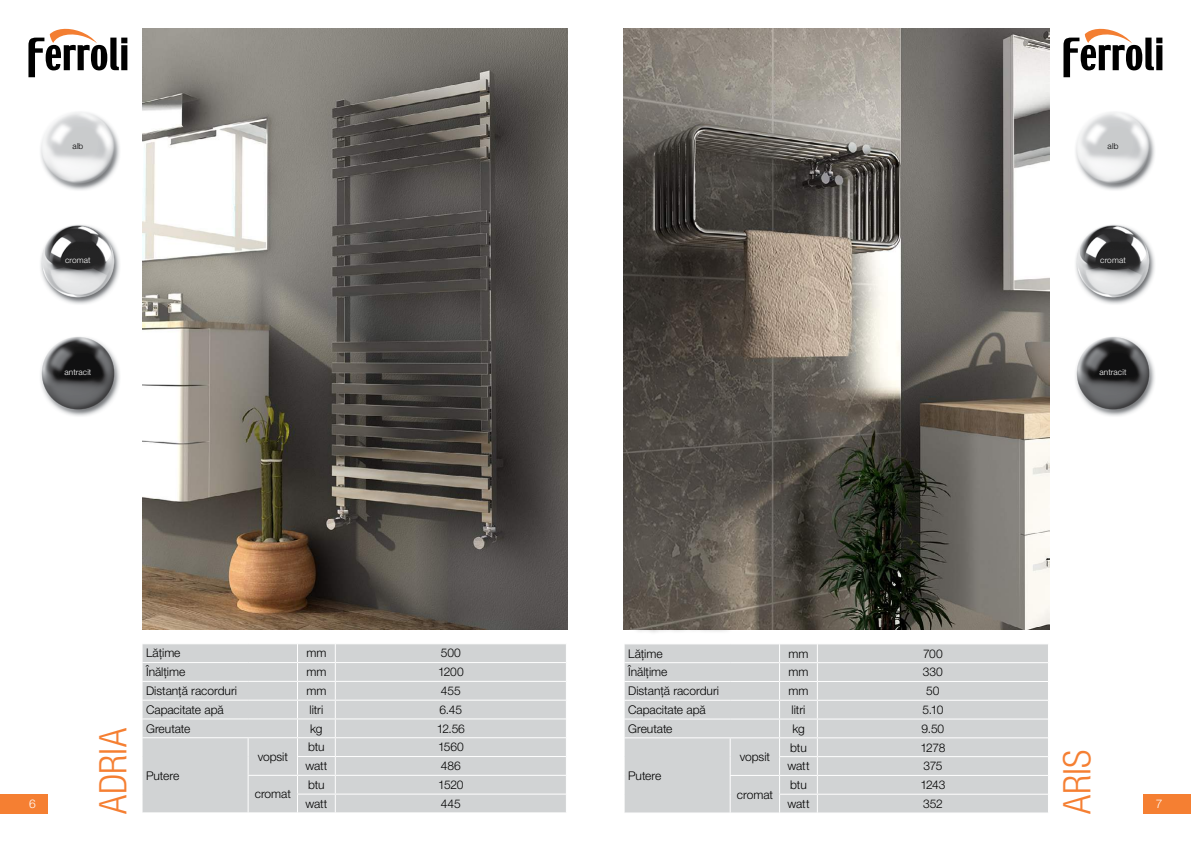
<style>
.page{position:relative;width:1191px;height:842px;background:#fff}
.page>*{position:absolute;margin:0;border:0;box-sizing:border-box;transform-origin:0 0}
.t1{font:300 condensed 38px "Helvetica Neue LT Com";letter-spacing:.005em;color:#f57f32}
.t2{font:300 12px "Helvetica Neue LT Pro";letter-spacing:-.005em;color:#000}
.t3{font:300 12px "Helvetica Neue LT Pro";color:#fff}
.t4{font:300 8.3px "Helvetica Neue LT Pro";letter-spacing:.01em;color:#fff}
.t5{font:300 8.3px "Helvetica Neue LT Pro";letter-spacing:.015em;color:#000}
</style>
<div class="page">
<div style="left:0;top:794px;width:48px;height:20px;background:#f57f32"></div>
<div style="left:1143px;top:794px;width:48px;height:20px;background:#f57f32"></div>
<svg style="left:1063px;top:28px;width:99px;height:49px"></svg>
<svg style="left:28px;top:28px;width:99px;height:49px"></svg>
<div style="left:143px;top:644px;width:423px;height:169px;background:#d1d3d4"></div>
<hr style="left:142px;top:662px;width:106px;height:1px;background:#fff">
<hr style="left:248px;top:662px;width:49px;height:1px;background:#fff">
<hr style="left:297px;top:662px;width:38px;height:1px;background:#fff">
<hr style="left:335px;top:662px;width:231px;height:1px;background:#fff">
<hr style="left:142px;top:681px;width:106px;height:1px;background:#fff">
<hr style="left:248px;top:681px;width:49px;height:1px;background:#fff">
<hr style="left:297px;top:681px;width:38px;height:1px;background:#fff">
<hr style="left:335px;top:681px;width:231px;height:1px;background:#fff">
<hr style="left:142px;top:700px;width:106px;height:1px;background:#fff">
<hr style="left:248px;top:700px;width:49px;height:1px;background:#fff">
<hr style="left:297px;top:700px;width:38px;height:1px;background:#fff">
<hr style="left:335px;top:700px;width:231px;height:1px;background:#fff">
<hr style="left:142px;top:718px;width:106px;height:1px;background:#fff">
<hr style="left:248px;top:718px;width:49px;height:1px;background:#fff">
<hr style="left:297px;top:718px;width:38px;height:1px;background:#fff">
<hr style="left:335px;top:718px;width:231px;height:1px;background:#fff">
<hr style="left:142px;top:737px;width:106px;height:1px;background:#fff">
<svg style="left:142px;top:644px;width:1px;height:169px"></svg>
<hr style="left:248px;top:737px;width:49px;height:1px;background:#fff">
<hr style="left:297px;top:737px;width:38px;height:1px;background:#fff">
<hr style="left:335px;top:737px;width:231px;height:1px;background:#fff">
<hr style="left:297px;top:756px;width:38px;height:1px;background:#fff">
<hr style="left:335px;top:756px;width:231px;height:1px;background:#fff">
<hr style="left:248px;top:775px;width:49px;height:1px;background:#fff">
<svg style="left:248px;top:738px;width:1px;height:75px"></svg>
<hr style="left:297px;top:775px;width:38px;height:1px;background:#fff">
<hr style="left:335px;top:775px;width:231px;height:1px;background:#fff">
<hr style="left:297px;top:794px;width:38px;height:1px;background:#fff">
<svg style="left:297px;top:644px;width:1px;height:169px"></svg>
<hr style="left:335px;top:794px;width:231px;height:1px;background:#fff">
<svg style="left:335px;top:644px;width:1px;height:169px"></svg>
<div style="left:632px;top:613px;width:102px;height:22px;background:#fafafa"></div>
<img style="left:142px;top:28px;width:425px;height:602px">
<img style="left:624px;top:28px;width:425px;height:602px">
<div style="left:625px;top:645px;width:423px;height:168px;background:#d1d3d4"></div>
<hr style="left:624px;top:662px;width:106px;height:1px;background:#fff">
<hr style="left:730px;top:662px;width:49px;height:1px;background:#fff">
<hr style="left:779px;top:662px;width:38px;height:1px;background:#fff">
<hr style="left:817px;top:662px;width:231px;height:1px;background:#fff">
<hr style="left:624px;top:681px;width:106px;height:1px;background:#fff">
<hr style="left:730px;top:681px;width:49px;height:1px;background:#fff">
<hr style="left:779px;top:681px;width:38px;height:1px;background:#fff">
<hr style="left:817px;top:681px;width:231px;height:1px;background:#fff">
<hr style="left:624px;top:700px;width:106px;height:1px;background:#fff">
<hr style="left:730px;top:700px;width:49px;height:1px;background:#fff">
<hr style="left:779px;top:700px;width:38px;height:1px;background:#fff">
<hr style="left:817px;top:700px;width:231px;height:1px;background:#fff">
<hr style="left:624px;top:718px;width:106px;height:1px;background:#fff">
<hr style="left:730px;top:718px;width:49px;height:1px;background:#fff">
<hr style="left:779px;top:718px;width:38px;height:1px;background:#fff">
<hr style="left:817px;top:718px;width:231px;height:1px;background:#fff">
<hr style="left:624px;top:737px;width:106px;height:1px;background:#fff">
<svg style="left:624px;top:644px;width:1px;height:169px"></svg>
<hr style="left:730px;top:737px;width:49px;height:1px;background:#fff">
<hr style="left:779px;top:737px;width:38px;height:1px;background:#fff">
<hr style="left:817px;top:737px;width:231px;height:1px;background:#fff">
<hr style="left:779px;top:756px;width:38px;height:1px;background:#fff">
<hr style="left:817px;top:756px;width:231px;height:1px;background:#fff">
<hr style="left:729px;top:775px;width:50px;height:1px;background:#fff">
<svg style="left:729px;top:738px;width:1px;height:75px"></svg>
<hr style="left:779px;top:775px;width:38px;height:1px;background:#fff">
<hr style="left:817px;top:775px;width:231px;height:1px;background:#fff">
<hr style="left:779px;top:794px;width:38px;height:1px;background:#fff">
<svg style="left:779px;top:645px;width:1px;height:168px"></svg>
<hr style="left:817px;top:794px;width:231px;height:1px;background:#fff">
<svg style="left:817px;top:645px;width:1px;height:168px"></svg>
<img style="left:1075px;top:112px;width:80px;height:78px">
<img style="left:1075px;top:225px;width:80px;height:79px">
<img style="left:1075px;top:337px;width:80px;height:79px">
<img style="left:40px;top:112px;width:80px;height:78px">
<img style="left:40px;top:225px;width:80px;height:79px">
<img style="left:40px;top:337px;width:80px;height:79px">
<p class="t5" style="left:73px;top:141px;width:12px">alb</p>
<p class="t4" style="left:65px;top:255px;width:27px">cromat</p>
<p class="t4" style="left:64px;top:367px;width:28px">antracit</p>
<p class="t3" style="left:29px;top:796px;width:8px">6</p>
<h1 class="t1" style="left:91px;top:814px;width:87px;rotate:-90deg">ADRIA</h1>
<p class="t2" style="left:146px;top:646px;width:36px">Lățime</p>
<p class="t2" style="left:306px;top:646px;width:21px">mm</p>
<p class="t2" style="left:441px;top:646px;width:22px">500</p>
<p class="t2" style="left:146px;top:665px;width:41px">Înălțime</p>
<p class="t2" style="left:306px;top:665px;width:21px">mm</p>
<p class="t2" style="left:438px;top:665px;width:27px">1200</p>
<p class="t2" style="left:146px;top:683px;width:92px">Distanță racorduri</p>
<p class="t2" style="left:306px;top:683px;width:21px">mm</p>
<p class="t2" style="left:441px;top:683px;width:21px">455</p>
<p class="t2" style="left:146px;top:702px;width:79px">Capacitate apă</p>
<p class="t2" style="left:309px;top:702px;width:15px">litri</p>
<p class="t2" style="left:439px;top:702px;width:24px">6.45</p>
<p class="t2" style="left:146px;top:721px;width:46px">Greutate</p>
<p class="t2" style="left:310px;top:721px;width:14px">kg</p>
<p class="t2" style="left:437px;top:721px;width:30px">12.56</p>
<p class="t2" style="left:146px;top:768px;width:35px">Putere</p>
<p class="t2" style="left:308px;top:740px;width:18px">btu</p>
<p class="t2" style="left:438px;top:740px;width:27px">1560</p>
<p class="t2" style="left:305px;top:759px;width:24px">watt</p>
<p class="t2" style="left:441px;top:759px;width:21px">486</p>
<p class="t2" style="left:258px;top:749px;width:32px">vopsit</p>
<p class="t2" style="left:308px;top:777px;width:18px">btu</p>
<p class="t2" style="left:438px;top:777px;width:27px">1520</p>
<p class="t2" style="left:305px;top:796px;width:24px">watt</p>
<p class="t2" style="left:441px;top:796px;width:21px">445</p>
<p class="t2" style="left:255px;top:787px;width:38px">cromat</p>
<p class="t2" style="left:628px;top:646px;width:36px">Lățime</p>
<p class="t2" style="left:788px;top:646px;width:21px">mm</p>
<p class="t2" style="left:923px;top:646px;width:21px">700</p>
<p class="t2" style="left:628px;top:665px;width:41px">Înălțime</p>
<p class="t2" style="left:788px;top:665px;width:21px">mm</p>
<p class="t2" style="left:923px;top:665px;width:21px">330</p>
<p class="t2" style="left:628px;top:683px;width:92px">Distanță racorduri</p>
<p class="t2" style="left:788px;top:683px;width:21px">mm</p>
<p class="t2" style="left:926px;top:683px;width:15px">50</p>
<p class="t2" style="left:628px;top:702px;width:79px">Capacitate apă</p>
<p class="t2" style="left:791px;top:702px;width:15px">litri</p>
<p class="t2" style="left:922px;top:702px;width:22px">5.10</p>
<p class="t2" style="left:628px;top:721px;width:46px">Greutate</p>
<p class="t2" style="left:792px;top:721px;width:14px">kg</p>
<p class="t2" style="left:921px;top:721px;width:24px">9.50</p>
<p class="t2" style="left:628px;top:768px;width:35px">Putere</p>
<p class="t2" style="left:790px;top:740px;width:18px">btu</p>
<p class="t2" style="left:920px;top:740px;width:26px">1278</p>
<p class="t2" style="left:787px;top:759px;width:24px">watt</p>
<p class="t2" style="left:923px;top:759px;width:20px">375</p>
<p class="t2" style="left:739px;top:749px;width:32px">vopsit</p>
<p class="t2" style="left:790px;top:777px;width:18px">btu</p>
<p class="t2" style="left:920px;top:777px;width:26px">1243</p>
<p class="t2" style="left:787px;top:796px;width:24px">watt</p>
<p class="t2" style="left:923px;top:796px;width:21px">352</p>
<p class="t2" style="left:737px;top:787px;width:38px">cromat</p>
<p class="t5" style="left:1107px;top:141px;width:12px">alb</p>
<p class="t4" style="left:1100px;top:255px;width:27px">cromat</p>
<p class="t4" style="left:1099px;top:367px;width:28px">antracit</p>
<h1 class="t1" style="left:1055px;top:814px;width:66px;rotate:-90deg">ARIS</h1>
<p class="t3" style="left:1156px;top:796px;width:8px">7</p>
</div>
